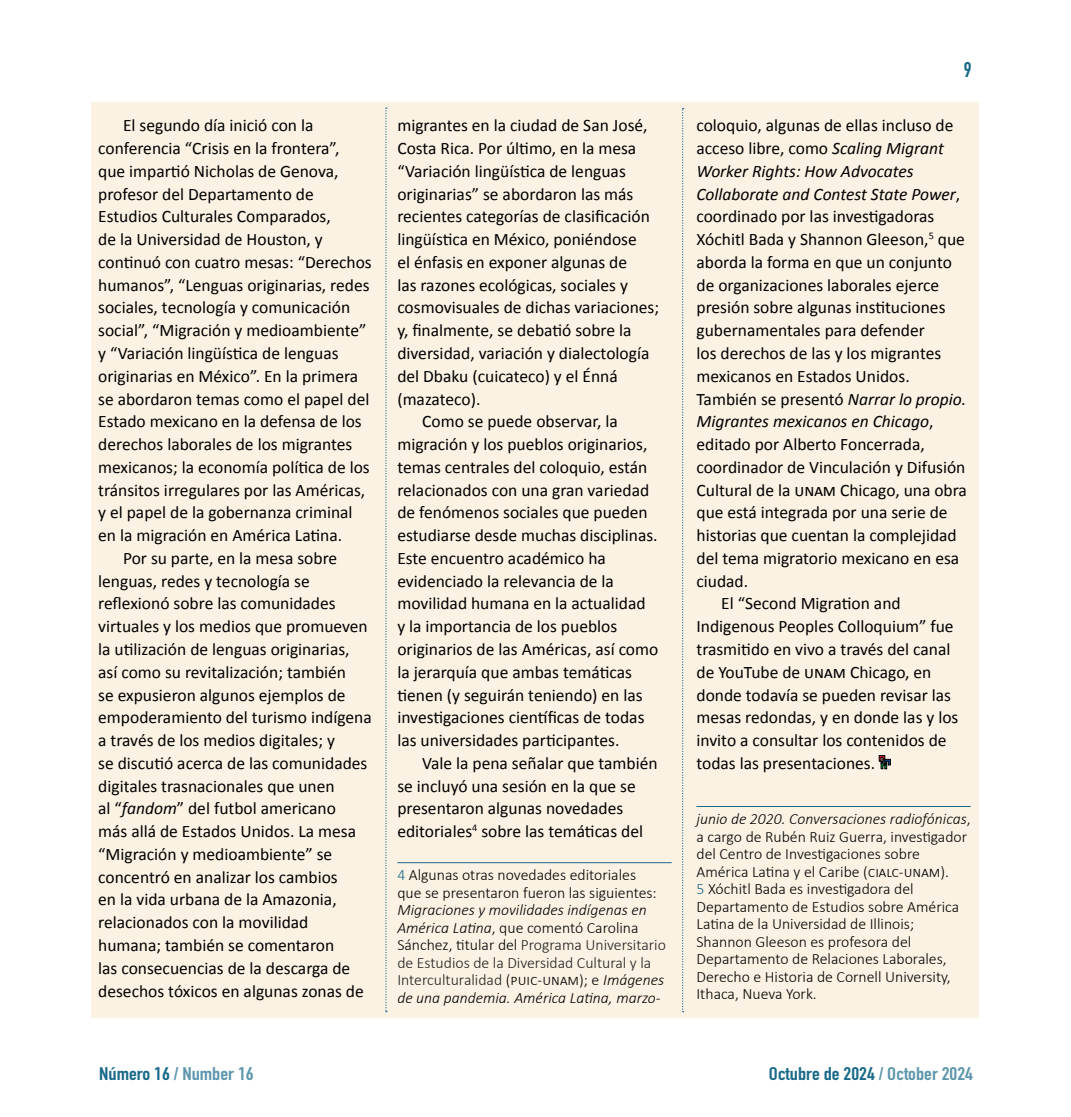
<style>
.page{position:relative;width:1071px;height:1117px;background:#fff}
.page>*{position:absolute;margin:0;border:0;box-sizing:border-box;transform-origin:0 0}
.t1{font:700 21px "DIN Condensed";color:#196988}
.t2{font:700 18.03px "DIN Condensed";color:#196988;scale:1.16 1}
.t3{font:700 18.03px "DIN Condensed";color:#5e96ac;scale:1.16 1}
.t4{font:17.5px "Calibri";color:#000}
.t5{font:italic 17.5px "Calibri";color:#000}
.t6{font:300 15.75px/17.5px "Calibri";color:#000}
.t7{font:italic 300 15.75px/17.5px "Calibri";color:#000}
.s1{font-style:italic}
.s2{color:#196988}
.s3{font-style:normal}
.s4{font-style:normal;color:#1f1f1f}
.s5{color:#5e96ac}
</style>
<div class="page">
<div style="left:91px;top:103px;width:887px;height:915px;background:#fbf2e3"></div>
<svg style="left:385px;top:107px;width:2px;height:904px"></svg>
<svg style="left:682px;top:108px;width:2px;height:902px"></svg>
<hr style="left:397px;top:862px;width:275px;height:1px;background:#196988">
<svg style="left:879px;top:755px;width:12px;height:13px"></svg>
<hr style="left:696px;top:805px;width:275px;height:1px;background:#196988">
<p class="t4" style="left:123px;top:113px;width:192px">El segundo día inició con la</p>
<p class="t4" style="left:98px;top:136px;width:243px">conferencia “Crisis en la frontera”,</p>
<p class="t4" style="left:98px;top:159px;width:242px">que impartió Nicholas de Genova,</p>
<p class="t4" style="left:98px;top:182px;width:217px">profesor del Departamento de</p>
<p class="t4" style="left:98px;top:204px;width:234px">Estudios Culturales Comparados,</p>
<p class="t4" style="left:98px;top:227px;width:226px">de la Universidad de Houston, y</p>
<p class="t4" style="left:98px;top:250px;width:275px">continuó con cuatro mesas: “Derechos</p>
<p class="t4" style="left:98px;top:273px;width:273px">humanos”, “Lenguas originarias, redes</p>
<p class="t4" style="left:98px;top:295px;width:254px">sociales, tecnología y comunicación</p>
<p class="t4" style="left:98px;top:318px;width:270px">social”, “Migración y medioambiente”</p>
<p class="t4" style="left:98px;top:341px;width:242px">y “Variación lingüística de lenguas</p>
<p class="t4" style="left:98px;top:364px;width:262px">originarias en México”. En la primera</p>
<p class="t4" style="left:98px;top:386px;width:273px">se abordaron temas como el papel del</p>
<p class="t4" style="left:98px;top:409px;width:265px">Estado mexicano en la defensa de los</p>
<p class="t4" style="left:98px;top:432px;width:256px">derechos laborales de los migrantes</p>
<p class="t4" style="left:98px;top:455px;width:273px">mexicanos; la economía política de los</p>
<p class="t4" style="left:98px;top:477px;width:269px">tránsitos irregulares por las Américas,</p>
<p class="t4" style="left:98px;top:500px;width:256px">y el papel de la gobernanza criminal</p>
<p class="t4" style="left:98px;top:523px;width:246px">en la migración en América Latina.</p>
<p class="t4" style="left:123px;top:546px;width:216px">Por su parte, en la mesa sobre</p>
<p class="t4" style="left:98px;top:568px;width:213px">lenguas, redes y tecnología se</p>
<p class="t4" style="left:98px;top:591px;width:239px">reflexionó sobre las comunidades</p>
<p class="t4" style="left:98px;top:614px;width:271px">virtuales y los medios que promueven</p>
<p class="t4" style="left:98px;top:637px;width:253px">la utilización de lenguas originarias,</p>
<p class="t4" style="left:98px;top:659px;width:249px">así como su revitalización; también</p>
<p class="t4" style="left:98px;top:682px;width:249px">se expusieron algunos ejemplos de</p>
<p class="t4" style="left:98px;top:705px;width:275px">empoderamiento del turismo indígena</p>
<p class="t4" style="left:98px;top:728px;width:238px">a través de los medios digitales; y</p>
<p class="t4" style="left:98px;top:750px;width:271px">se discutió acerca de las comunidades</p>
<p class="t4" style="left:98px;top:773px;width:238px">digitales trasnacionales que unen</p>
<p class="t4" style="left:98px;top:796px;width:239px">al “<span class="s1">fandom</span>” del futbol americano</p>
<p class="t4" style="left:98px;top:819px;width:259px">más allá de Estados Unidos. La mesa</p>
<p class="t4" style="left:98px;top:841px;width:235px">“Migración y medioambiente” se</p>
<p class="t4" style="left:98px;top:864px;width:241px">concentró en analizar los cambios</p>
<p class="t4" style="left:98px;top:887px;width:240px">en la vida urbana de la Amazonia,</p>
<p class="t4" style="left:98px;top:910px;width:212px">relacionados con la movilidad</p>
<p class="t4" style="left:98px;top:932px;width:238px">humana; también se comentaron</p>
<p class="t4" style="left:98px;top:955px;width:254px">las consecuencias de la descarga de</p>
<p class="t4" style="left:98px;top:978px;width:267px">desechos tóxicos en algunas zonas de</p>
<p class="t4" style="left:397px;top:113px;width:252px">migrantes en la ciudad de San José,</p>
<p class="t4" style="left:397px;top:136px;width:241px">Costa Rica. Por último, en la mesa</p>
<p class="t4" style="left:397px;top:159px;width:230px">“Variación lingüística de lenguas</p>
<p class="t4" style="left:397px;top:182px;width:238px">originarias” se abordaron las más</p>
<p class="t4" style="left:397px;top:204px;width:254px">recientes categorías de clasificación</p>
<p class="t4" style="left:397px;top:227px;width:241px">lingüística en México, poniéndose</p>
<p class="t4" style="left:397px;top:250px;width:231px">el énfasis en exponer algunas de</p>
<p class="t4" style="left:397px;top:273px;width:232px">las razones ecológicas, sociales y</p>
<p class="t4" style="left:397px;top:295px;width:263px">cosmovisuales de dichas variaciones;</p>
<p class="t4" style="left:397px;top:318px;width:236px">y, finalmente, se debatió sobre la</p>
<p class="t4" style="left:397px;top:341px;width:254px">diversidad, variación y dialectología</p>
<p class="t4" style="left:397px;top:364px;width:222px">del Dbaku (cuicateco) y el Énná</p>
<p class="t4" style="left:397px;top:386px;width:85px">(mazateco).</p>
<p class="t4" style="left:422px;top:409px;width:197px">Como se puede observar, la</p>
<p class="t4" style="left:397px;top:432px;width:252px">migración y los pueblos originarios,</p>
<p class="t4" style="left:397px;top:455px;width:252px">temas centrales del coloquio, están</p>
<p class="t4" style="left:397px;top:477px;width:253px">relacionados con una gran variedad</p>
<p class="t4" style="left:397px;top:500px;width:252px">de fenómenos sociales que pueden</p>
<p class="t4" style="left:397px;top:523px;width:262px">estudiarse desde muchas disciplinas.</p>
<p class="t4" style="left:397px;top:546px;width:210px">Este encuentro académico ha</p>
<p class="t4" style="left:397px;top:568px;width:218px">evidenciado la relevancia de la</p>
<p class="t4" style="left:397px;top:591px;width:250px">movilidad humana en la actualidad</p>
<p class="t4" style="left:397px;top:614px;width:221px">y la importancia de los pueblos</p>
<p class="t4" style="left:397px;top:637px;width:262px">originarios de las Américas, así como</p>
<p class="t4" style="left:397px;top:659px;width:236px">la jerarquía que ambas temáticas</p>
<p class="t4" style="left:397px;top:682px;width:247px">tienen (y seguirán teniendo) en las</p>
<p class="t4" style="left:397px;top:705px;width:249px">investigaciones científicas de todas</p>
<p class="t4" style="left:397px;top:728px;width:224px">las universidades participantes.</p>
<p class="t4" style="left:422px;top:750px;width:237px">Vale la pena señalar que también</p>
<p class="t4" style="left:397px;top:773px;width:240px">se incluyó una sesión en la que se</p>
<p class="t4" style="left:397px;top:796px;width:227px">presentaron algunas novedades</p>
<p class="t4" style="left:397px;top:819px;width:247px">editoriales<sup>4</sup> sobre las temáticas del</p>
<p class="t6" style="left:397px;top:865px;width:261px"><span class="s2">4</span> Algunas otras novedades editoriales que se presentaron fueron las siguientes:</p>
<p class="t7" style="left:397px;top:900px;width:270px">Migraciones y movilidades indígenas en América Latina<span class="s3">, que comentó Carolina Sánchez, titular del</span> <span class="s4">Programa Universitario de Estudios de la Diversidad Cultural y la Interculturalidad</span> <span class="s3">(puic-unam); e</span> Imágenes de una pandemia. América Latina, marzo-</p>
<p class="t1" style="left:964px;top:55px;width:9px">9</p>
<p class="t4" style="left:696px;top:113px;width:259px">coloquio, algunas de ellas incluso de</p>
<p class="t4" style="left:696px;top:136px;width:249px">acceso libre, como <span class="s1">Scaling Migrant</span></p>
<p class="t5" style="left:696px;top:159px;width:219px">Worker Rights: How Advocates</p>
<p class="t5" style="left:696px;top:182px;width:265px">Collaborate and Contest State Power<span class="s3">,</span></p>
<p class="t4" style="left:696px;top:204px;width:239px">coordinado por las investigadoras</p>
<p class="t4" style="left:696px;top:227px;width:270px">Xóchitl Bada y Shannon Gleeson,<sup>5</sup> que</p>
<p class="t4" style="left:696px;top:250px;width:257px">aborda la forma en que un conjunto</p>
<p class="t4" style="left:696px;top:273px;width:244px">de organizaciones laborales ejerce</p>
<p class="t4" style="left:696px;top:295px;width:251px">presión sobre algunas instituciones</p>
<p class="t4" style="left:696px;top:318px;width:230px">gubernamentales para defender</p>
<p class="t4" style="left:696px;top:341px;width:246px">los derechos de las y los migrantes</p>
<p class="t4" style="left:696px;top:364px;width:215px">mexicanos en Estados Unidos.</p>
<p class="t4" style="left:696px;top:386px;width:271px">También se presentó <span class="s1">Narrar lo propio.</span></p>
<p class="t5" style="left:696px;top:409px;width:238px">Migrantes mexicanos en Chicago<span class="s3">,</span></p>
<p class="t4" style="left:696px;top:432px;width:230px">editado por Alberto Foncerrada,</p>
<p class="t4" style="left:696px;top:455px;width:270px">coordinador de Vinculación y Difusión</p>
<p class="t4" style="left:696px;top:477px;width:272px">Cultural de la unam Chicago, una obra</p>
<p class="t4" style="left:696px;top:500px;width:253px">que está integrada por una serie de</p>
<p class="t4" style="left:696px;top:523px;width:262px">historias que cuentan la complejidad</p>
<p class="t4" style="left:696px;top:546px;width:264px">del tema migratorio mexicano en esa</p>
<p class="t4" style="left:696px;top:568px;width:53px">ciudad.</p>
<p class="t4" style="left:721px;top:591px;width:181px">El “Second Migration and</p>
<p class="t4" style="left:696px;top:614px;width:259px">Indigenous Peoples Colloquium” fue</p>
<p class="t4" style="left:696px;top:637px;width:256px">trasmitido en vivo a través del canal</p>
<p class="t4" style="left:696px;top:659px;width:237px">de YouTube de unam Chicago, en</p>
<p class="t4" style="left:696px;top:682px;width:256px">donde todavía se pueden revisar las</p>
<p class="t4" style="left:696px;top:705px;width:263px">mesas redondas, y en donde las y los</p>
<p class="t4" style="left:696px;top:728px;width:252px">invito a consultar los contenidos de</p>
<p class="t4" style="left:696px;top:750px;width:180px">todas las presentaciones.</p>
<p class="t6" style="left:696px;top:809px;width:276px"><span class="s1">junio de 2020. Conversaciones radiofónicas</span>, a cargo de Rubén Ruiz Guerra, investigador del Centro de Investigaciones sobre América Latina y el Caribe (cialc-unam).<br><span class="s2">5</span> Xóchitl Bada es investigadora del Departamento de Estudios sobre América Latina de la Universidad de Illinois; Shannon Gleeson es profesora del Departamento de Relaciones Laborales, Derecho e Historia de Cornell University, Ithaca, Nueva York.</p>
<p class="t3" style="left:99px;top:1061px;width:135px"><span class="s2">Número 16</span> / Number 16</p>
<p class="t2" style="left:769px;top:1061px;width:177px">Octubre de 2024 <span class="s5">/ October 2024</span></p>
</div>
